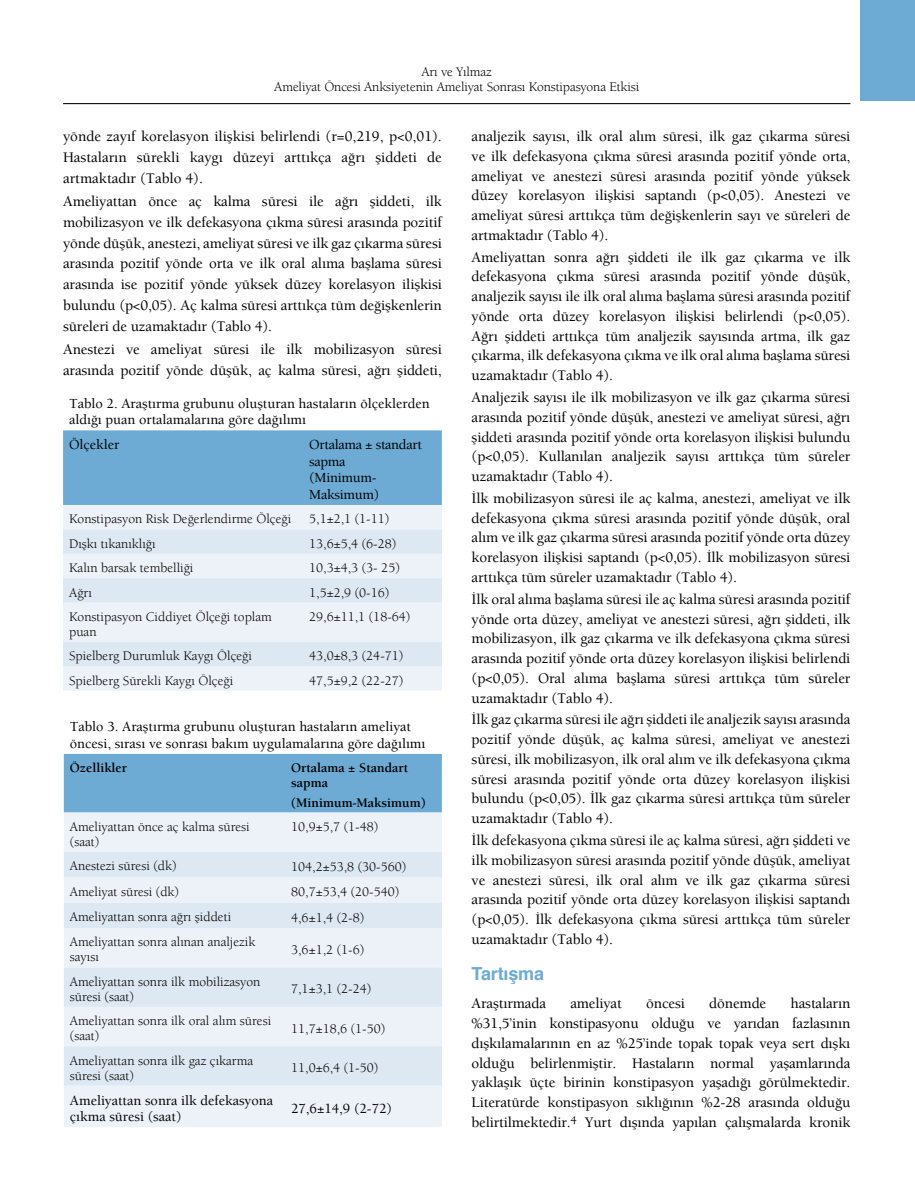
<style>
.page{position:relative;width:915px;height:1191px;background:#fff}
.page>*{position:absolute;margin:0;border:0;box-sizing:border-box;transform-origin:0 0}
.t1{font:700 18px "Helvetica";letter-spacing:-.01em;color:#6dabd4}
.t2{font:500 15px/19.8px "Berkeley";letter-spacing:-.01em;color:#000;text-align:justify}
.t3{font:500 14.25px/16.5px "Berkeley";color:#000}
.t4{font:500 14.25px/16.5px "Berkeley";letter-spacing:-.02em;color:#000}
.t5{font:13.5px/15px "Berkeley";color:#000}
.t6{font:700 13.5px/15px "Berkeley";color:#000}
</style>
<div class="page">
<hr style="left:63px;top:103px;width:787px;height:1px;background:#000">
<div style="left:859px;top:0;width:55px;height:101px;background:#6dabd4"></div>
<div style="left:63px;top:430px;width:378px;height:75px;background:#6dabd4"></div>
<div style="left:63px;top:505px;width:378px;height:185px;background:#edf2f8"></div>
<svg style="left:63px;top:529px;width:378px;height:137px;background:#e5ecf5"></svg>
<div style="left:64px;top:754px;width:377px;height:58px;background:#6dabd4"></div>
<div style="left:64px;top:812px;width:377px;height:315px;background:#edf2f8"></div>
<svg style="left:64px;top:852px;width:377px;height:233px;background:#e4ecf5"></svg>
<p class="t5" style="left:274px;top:64px;width:366px;text-align:center">Arı ve Yılmaz<br>Ameliyat Öncesi Anksiyetenin Ameliyat Sonrası Konstipasyona Etkisi</p>
<p class="t2" style="left:63px;top:126px;width:380px;line-height:20.9px">yönde zayıf korelasyon ilişkisi belirlendi (r=0,219, p&lt;0,01).<br>Hastaların sürekli kaygı düzeyi arttıkça ağrı şiddeti de artmaktadır (Tablo 4).</p>
<p class="t2" style="left:63px;top:190px;width:380px;line-height:20.9px">Ameliyattan önce aç kalma süresi ile ağrı şiddeti, ilk mobilizasyon ve ilk defekasyona çıkma süresi arasında pozitif yönde düşük, anestezi, ameliyat süresi ve ilk gaz çıkarma süresi arasında pozitif yönde orta ve ilk oral alıma başlama süresi arasında ise pozitif yönde yüksek düzey korelasyon ilişkisi bulundu (p&lt;0,05). Aç kalma süresi arttıkça tüm değişkenlerin süreleri de uzamaktadır (Tablo 4).</p>
<p class="t2" style="left:63px;top:339px;width:380px;line-height:20.9px">Anestezi ve ameliyat süresi ile ilk mobilizasyon süresi arasında pozitif yönde düşük, aç kalma süresi, ağrı şiddeti,</p>
<p class="t2" style="left:471px;top:126px;width:380px">analjezik sayısı, ilk oral alım süresi, ilk gaz çıkarma süresi ve ilk defekasyona çıkma süresi arasında pozitif yönde orta, ameliyat ve anestezi süresi arasında pozitif yönde yüksek düzey korelasyon ilişkisi saptandı (p&lt;0,05). Anestezi ve ameliyat süresi arttıkça tüm değişkenlerin sayı ve süreleri de artmaktadır (Tablo 4).</p>
<p class="t2" style="left:471px;top:247px;width:380px">Ameliyattan sonra ağrı şiddeti ile ilk gaz çıkarma ve ilk defekasyona çıkma süresi arasında pozitif yönde düşük, analjezik sayısı ile ilk oral alıma başlama süresi arasında pozitif yönde orta düzey korelasyon ilişkisi belirlendi (p&lt;0,05).<br>Ağrı şiddeti arttıkça tüm analjezik sayısında artma, ilk gaz çıkarma, ilk defekasyona çıkma ve ilk oral alıma başlama süresi uzamaktadır (Tablo 4).</p>
<p class="t2" style="left:471px;top:387px;width:380px">Analjezik sayısı ile ilk mobilizasyon ve ilk gaz çıkarma süresi arasında pozitif yönde düşük, anestezi ve ameliyat süresi, ağrı şiddeti arasında pozitif yönde orta korelasyon ilişkisi bulundu (p&lt;0,05). Kullanılan analjezik sayısı arttıkça tüm süreler uzamaktadır (Tablo 4).</p>
<p class="t2" style="left:471px;top:488px;width:380px">İlk mobilizasyon süresi ile aç kalma, anestezi, ameliyat ve ilk defekasyona çıkma süresi arasında pozitif yönde düşük, oral alım ve ilk gaz çıkarma süresi arasında pozitif yönde orta düzey korelasyon ilişkisi saptandı (p&lt;0,05). İlk mobilizasyon süresi arttıkça tüm süreler uzamaktadır (Tablo 4).</p>
<p class="t2" style="left:471px;top:589px;width:380px">İlk oral alıma başlama süresi ile aç kalma süresi arasında pozitif yönde orta düzey, ameliyat ve anestezi süresi, ağrı şiddeti, ilk mobilizasyon, ilk gaz çıkarma ve ilk defekasyona çıkma süresi arasında pozitif yönde orta düzey korelasyon ilişkisi belirlendi (p&lt;0,05). Oral alıma başlama süresi arttıkça tüm süreler uzamaktadır (Tablo 4).</p>
<p class="t2" style="left:471px;top:709px;width:380px">İlk gaz çıkarma süresi ile ağrı şiddeti ile analjezik sayısı arasında pozitif yönde düşük, aç kalma süresi, ameliyat ve anestezi süresi, ilk mobilizasyon, ilk oral alım ve ilk defekasyona çıkma süresi arasında pozitif yönde orta düzey korelasyon ilişkisi bulundu (p&lt;0,05). İlk gaz çıkarma süresi arttıkça tüm süreler uzamaktadır (Tablo 4).</p>
<p class="t2" style="left:471px;top:830px;width:380px">İlk defekasyona çıkma süresi ile aç kalma süresi, ağrı şiddeti ve ilk mobilizasyon süresi arasında pozitif yönde düşük, ameliyat ve anestezi süresi, ilk oral alım ve ilk gaz çıkarma süresi arasında pozitif yönde orta düzey korelasyon ilişkisi saptandı (p&lt;0,05). İlk defekasyona çıkma süresi arttıkça tüm süreler uzamaktadır (Tablo 4).</p>
<p class="t1" style="left:471px;top:959px;width:74px">Tartışma</p>
<p class="t2" style="left:471px;top:993px;width:76px">Araştırmada</p>
<p class="t2" style="left:570px;top:993px;width:53px">ameliyat</p>
<p class="t2" style="left:646px;top:993px;width:40px">öncesi</p>
<p class="t2" style="left:709px;top:993px;width:58px">dönemde</p>
<p class="t3" style="left:69px;top:395px;width:362px">Tablo 2. Araştırma grubunu oluşturan hastaların ölçeklerden aldığı puan ortalamalarına göre dağılımı</p>
<p class="t3" style="left:69px;top:436px;width:52px">Ölçekler</p>
<p class="t4" style="left:309px;top:436px;width:114px">Ortalama ± standart sapma<br>(Minimum-<br>Maksimum)</p>
<p class="t5" style="left:69px;top:511px;width:223px">Konstipasyon Risk Değerlendirme Ölçeği</p>
<p class="t5" style="left:309px;top:511px;width:82px">5,1±2,1 (1-11)</p>
<p class="t5" style="left:69px;top:536px;width:88px">Dışkı tıkanıklığı</p>
<p class="t5" style="left:309px;top:536px;width:89px">13,6±5,4 (6-28)</p>
<p class="t5" style="left:69px;top:560px;width:126px">Kalın barsak tembelliği</p>
<p class="t5" style="left:309px;top:560px;width:92px">10,3±4,3 (3- 25)</p>
<p class="t5" style="left:69px;top:584px;width:24px">Ağrı</p>
<p class="t5" style="left:309px;top:584px;width:82px">1,5±2,9 (0-16)</p>
<p class="t5" style="left:69px;top:609px;width:204px">Konstipasyon Ciddiyet Ölçeği toplam puan</p>
<p class="t5" style="left:309px;top:609px;width:103px">29,6±11,1 (18-64)</p>
<p class="t5" style="left:69px;top:648px;width:184px">Spielberg Durumluk Kaygı Ölçeği</p>
<p class="t5" style="left:309px;top:648px;width:96px">43,0±8,3 (24-71)</p>
<p class="t5" style="left:69px;top:672px;width:165px">Spielberg Sürekli Kaygı Ölçeği</p>
<p class="t5" style="left:309px;top:672px;width:96px">47,5±9,2 (22-27)</p>
<p class="t3" style="left:70px;top:718px;width:357px">Tablo 3. Araştırma grubunu oluşturan hastaların ameliyat öncesi, sırası ve sonrası bakım uygulamalarına göre dağılımı</p>
<p class="t6" style="left:70px;top:760px;width:59px">Özellikler</p>
<p class="t6" style="left:291px;top:760px;width:118px">Ortalama ± Standart sapma</p>
<p class="t6" style="left:291px;top:794px;width:136px">(Minimum-Maksimum)</p>
<p class="t5" style="left:70px;top:819px;width:181px">Ameliyattan önce aç kalma süresi (saat)</p>
<p class="t5" style="left:291px;top:819px;width:89px">10,9±5,7 (1-48)</p>
<p class="t5" style="left:70px;top:858px;width:108px">Anestezi süresi (dk)</p>
<p class="t5" style="left:291px;top:859px;width:117px">104,2±53,8 (30-560)</p>
<p class="t5" style="left:70px;top:883px;width:111px">Ameliyat süresi (dk)</p>
<p class="t5" style="left:291px;top:884px;width:110px">80,7±53,4 (20-540)</p>
<p class="t5" style="left:70px;top:909px;width:163px">Ameliyattan sonra ağrı şiddeti</p>
<p class="t5" style="left:291px;top:909px;width:75px">4,6±1,4 (2-8)</p>
<p class="t5" style="left:70px;top:934px;width:187px">Ameliyattan sonra alınan analjezik sayısı</p>
<p class="t5" style="left:291px;top:942px;width:75px">3,6±1,2 (1-6)</p>
<p class="t5" style="left:70px;top:973px;width:192px">Ameliyattan sonra ilk mobilizasyon süresi (saat)</p>
<p class="t5" style="left:291px;top:981px;width:82px">7,1±3,1 (2-24)</p>
<p class="t5" style="left:70px;top:1013px;width:203px">Ameliyattan sonra ilk oral alım süresi (saat)</p>
<p class="t5" style="left:291px;top:1020px;width:96px">11,7±18,6 (1-50)</p>
<p class="t5" style="left:70px;top:1052px;width:185px">Ameliyattan sonra ilk gaz çıkarma süresi (saat)</p>
<p class="t5" style="left:291px;top:1060px;width:89px">11,0±6,4 (1-50)</p>
<p class="t3" style="left:70px;top:1091px;width:205px">Ameliyattan sonra ilk defekasyona çıkma süresi (saat)</p>
<p class="t3" style="left:291px;top:1100px;width:102px">27,6±14,9 (2-72)</p>
<p class="t2" style="left:471px;top:993px;width:380px;text-indent:319px">hastaların %31,5’inin konstipasyonu olduğu ve yarıdan fazlasının dışkılamalarının en az %25’inde topak topak veya sert dışkı olduğu belirlenmiştir. Hastaların normal yaşamlarında yaklaşık üçte birinin konstipasyon yaşadığı görülmektedir.<br>Literatürde konstipasyon sıklığının %2-28 arasında olduğu belirtilmektedir.<sup>4</sup> Yurt dışında yapılan çalışmalarda kronik</p>
</div>
